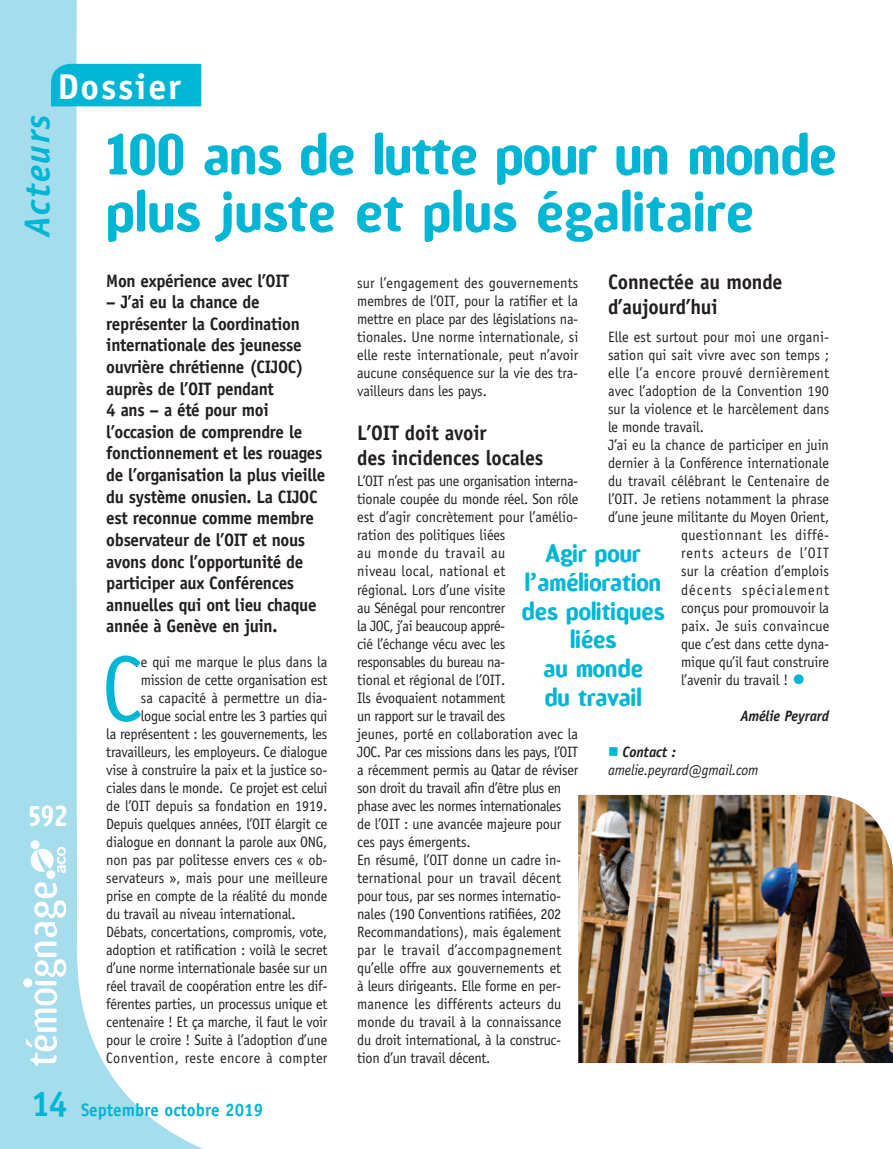
<style>
.page{position:relative;width:893px;height:1149px;background:#fff}
.page>*{position:absolute;margin:0;border:0;box-sizing:border-box;transform-origin:0 0}
.Texte_courant___lett{font:93px "Officina Sans";color:#00b6d4;scale:.95 1}
.Titre{font:700 54px/57px "Amoebia";letter-spacing:.01em;color:#00b6d4;scale:.95 1}
.t1{font:700 36px "Officina Sans";letter-spacing:.05em;color:#fff}
.t2{font:italic 700 36px "Officina Sans";color:#00b6d4}
.t3{font:700 36px "Officina Sans";color:#00b6d4;scale:.95 1}
.t4{font:700 27px "Amoebia";color:#fff;scale:.85 1}
.Exergue{font:700 24px/28.8px "Amoebia";color:#00b6d4;text-align:center;scale:.95 1}
.Intertitre{font:700 21px/25.2px "Officina Sans";letter-spacing:-.01em;color:#231f20;scale:.95 1}
.Chapo{font:700 18px/21.6px "Officina Sans";letter-spacing:-.02em;color:#231f20;scale:.95 1}
.t5{font:700 18px "Officina Sans";color:#00b6d4;scale:.95 1}
.Texte_courant{font:15px/18px "Officina Sans";letter-spacing:-.01em;color:#231f20;text-align:justify;scale:.95 1}
.Texte_courant___lett-2{font:15px "Officina Sans";letter-spacing:-.02em;color:#231f20;scale:.95 1}
.Texte_courant-2{font:15px "Officina Sans";letter-spacing:.01em;color:#231f20;scale:.95 1}
.Texte_courant___lett-3{font:15px "Officina Sans";color:#231f20;scale:.95 1}
.Signature{font:italic 15px "Officina Sans";letter-spacing:-.01em;color:#231f20;scale:.95 1}
.Signature-2{font:italic 700 15px "Officina Sans";letter-spacing:-.01em;color:#231f20;scale:.95 1}
.Texte_courant-3{font:15px "Officina Sans";letter-spacing:.03em;color:#231f20;scale:.95 1}
.Texte_courant-4{font:15px "Officina Sans";letter-spacing:.015em;color:#231f20;scale:.95 1}
.Texte_courant-5{font:15px "Officina Sans";letter-spacing:.06em;color:#231f20;scale:.95 1}
.Texte_courant-6{font:15px "Officina Sans";letter-spacing:.075em;color:#231f20;scale:.95 1}
.s1{font-size:27px;color:#00b6d4}
.s2{color:#00b6d4}
</style>
<div class="page">
<svg style="left:0;top:0;width:202px;height:1148px"></svg>
<svg style="left:26px;top:882px;width:40px;height:183px"></svg>
<div style="left:46px;top:869px;width:9px;height:9px;border:2px solid #fff;border-radius:50%"></div>
<div style="left:31px;top:840px;width:9px;height:8px;border:2px solid #fff;border-radius:50%"></div>
<div style="left:47px;top:870px;width:7px;height:7px;background:#fff;border-radius:50%"></div>
<div style="left:32px;top:841px;width:7px;height:7px;background:#fff;border-radius:50%"></div>
<svg style="left:31px;top:846px;width:35px;height:26px"></svg>
<div style="left:24px;top:978px;width:8px;height:8px;background:#fff;border-radius:50%"></div>
<div style="left:23px;top:978px;width:9px;height:9px;border:1px solid #fff;border-radius:50%"></div>
<div style="left:51px;top:64px;width:150px;height:42px;background:#00b6d4"></div>
<img style="left:578px;top:794px;width:315px;height:268px">
<p class="t1" style="left:57px;top:64px;width:125px">Dossier</p>
<p class="t2" style="left:16px;top:237px;width:124px;rotate:-90deg">Acteurs</p>
<p class="t4" style="left:29px;top:801px;width:46px">592</p>
<p class="t3" style="left:31px;top:1080px;width:40px">14</p>
<p class="Titre" style="left:106px;top:127px;width:770px">100 ans de lutte pour un monde plus juste et plus égalitaire</p>
<p class="Chapo" style="left:106px;top:269px;width:194px">Mon expérience avec l’OIT</p>
<p class="Chapo" style="left:106px;top:291px;width:232px">– J’ai eu la chance de représenter la Coordination internationale des jeunesse ouvrière chrétienne (CIJOC) auprès de l’OIT pendant<br>4 ans – a été pour moi l’occasion de comprendre le fonctionnement et les rouages de l’organisation la plus vieille du système onusien. La CIJOC est reconnue comme membre observateur de l’OIT et nous avons donc l’opportunité de participer aux Conférences annuelles qui ont lieu chaque année à Genève en juin.</p>
<p class="Texte_courant___lett" style="left:102px;top:634px;width:45px">C</p>
<p class="Texte_courant___lett-2" style="left:141px;top:652px;width:198px">e qui me marque le plus dans la</p>
<p class="Intertitre" style="left:608px;top:269px;width:185px">Connectée au monde d’aujourd’hui</p>
<p class="Texte_courant" style="left:608px;top:328px;width:234px">Elle est surtout pour moi une organi&shy;sation qui sait vivre avec son temps ; elle l’a encore prouvé dernièrement avec l’adoption de la Convention 190 sur la violence et le harcèlement dans le monde travail.</p>
<p class="Texte_courant" style="left:608px;top:436px;width:234px">J’ai eu la chance de participer en juin</p>
<p class="Texte_courant" style="left:608px;top:454px;width:234px">dernier à la Conférence internationale</p>
<p class="Texte_courant-2" style="left:608px;top:472px;width:234px">du travail célébrant le Centenaire de</p>
<p class="Texte_courant" style="left:608px;top:490px;width:234px">l’OIT. Je retiens notamment la phrase</p>
<p class="Texte_courant" style="left:608px;top:508px;width:234px">d’une jeune militante du Moyen Orient,</p>
<p class="Texte_courant-3" style="left:681px;top:526px;width:157px">questionnant les diffé-</p>
<p class="Texte_courant-5" style="left:681px;top:544px;width:157px">rents acteurs de l’OIT</p>
<p class="Texte_courant-2" style="left:681px;top:562px;width:157px">sur la création d’emplois</p>
<p class="Texte_courant-6" style="left:681px;top:580px;width:157px">décents spécialement</p>
<p class="Texte_courant" style="left:681px;top:598px;width:157px">conçus pour promouvoir la</p>
<p class="Texte_courant-4" style="left:681px;top:616px;width:157px">paix. Je suis convaincue</p>
<p class="Texte_courant" style="left:681px;top:634px;width:157px">que c’est dans cette dyna-</p>
<p class="Texte_courant" style="left:681px;top:652px;width:157px">mique qu’il faut construire</p>
<p class="Texte_courant" style="left:681px;top:670px;width:133px">l’avenir du travail ! <span class="s1">•</span></p>
<p class="Signature-2" style="left:740px;top:706px;width:95px">Amélie Peyrard</p>
<p class="Signature-2" style="left:608px;top:742px;width:73px"><span class="s2">■</span> Contact :</p>
<p class="Signature" style="left:608px;top:760px;width:160px">amelie.peyrard@gmail.com</p>
<p class="Texte_courant" style="left:357px;top:274px;width:234px">sur l’engagement des gouvernements membres de l’OIT, pour la ratifier et la mettre en place par des législations na&shy;tionales. Une norme internationale, si elle reste internationale, peut n’avoir aucune conséquence sur la vie des tra&shy;vailleurs dans les pays.</p>
<p class="Intertitre" style="left:357px;top:419px;width:138px">L’OIT doit avoir</p>
<p class="Intertitre" style="left:357px;top:444px;width:197px">des incidences locales</p>
<p class="Texte_courant" style="left:357px;top:472px;width:234px;text-align:left">L’OIT n’est pas une organisation interna&shy;tionale coupée du monde réel. Son rôle est d’agir concrètement pour l’amélio&shy;ration des politiques liées<br>au monde du travail au<br>niveau local, national et<br>régional. Lors d’une visite<br>au Sénégal pour rencontrer<br>la JOC, j’ai beaucoup appré-<br>cié l’échange vécu avec les<br>responsables du bureau na-<br>tional et régional de l’OIT.<br>Ils évoquaient notamment<br>un rapport sur le travail des<br>jeunes, porté en collaboration avec la<br>JOC. Par ces missions dans les pays, l’OIT a récemment permis au Qatar de réviser son droit du travail afin d’être plus en phase avec les normes internationales de l’OIT : une avancée majeure pour ces pays émergents.</p>
<p class="Texte_courant" style="left:357px;top:850px;width:217px">En résumé, l’OIT donne un cadre in&shy;ternational pour un travail décent pour tous, par ses normes internatio&shy;nales (190 Conventions ratifiées, 202<br>Recommandations), mais également par le travail d’accompagnement qu’elle offre aux gouvernements et à leurs dirigeants. Elle forme en per&shy;manence les différents acteurs du monde du travail à la connaissance du droit international, à la construc&shy;tion d’un travail décent.</p>
<p class="Exergue" style="left:522px;top:539px;width:151px">Agir pour l’amélioration des politiques liées</p>
<p class="Exergue" style="left:543px;top:654px;width:106px">au monde</p>
<p class="Exergue" style="left:545px;top:683px;width:104px">du travail</p>
<p class="Texte_courant___lett-2" style="left:141px;top:670px;width:198px">mission de cette organisation est</p>
<p class="Texte_courant___lett-3" style="left:141px;top:688px;width:198px">sa capacité à permettre un dia-</p>
<p class="Texte_courant___lett-2" style="left:141px;top:706px;width:198px">logue social entre les 3 parties qui</p>
<p class="Texte_courant___lett-2" style="left:106px;top:724px;width:234px">la représentent : les gouvernements, les</p>
<p class="Texte_courant___lett-2" style="left:106px;top:742px;width:234px">travailleurs, les employeurs. Ce dialogue</p>
<p class="Texte_courant___lett-2" style="left:106px;top:760px;width:234px">vise à construire la paix et la justice so-</p>
<p class="Texte_courant___lett-2" style="left:106px;top:778px;width:234px">ciales dans le monde. Ce projet est celui</p>
<p class="Texte_courant___lett-2" style="left:106px;top:796px;width:234px">de l’OIT depuis sa fondation en 1919.</p>
<p class="Texte_courant___lett-2" style="left:106px;top:814px;width:234px">Depuis quelques années, l’OIT élargit ce</p>
<p class="Texte_courant___lett-2" style="left:106px;top:832px;width:234px">dialogue en donnant la parole aux ONG,</p>
<p class="Texte_courant___lett-2" style="left:106px;top:850px;width:234px">non pas par politesse envers ces « ob-</p>
<p class="Texte_courant___lett-2" style="left:106px;top:868px;width:234px">servateurs », mais pour une meilleure</p>
<p class="Texte_courant___lett-2" style="left:106px;top:886px;width:234px">prise en compte de la réalité du monde</p>
<p class="Texte_courant___lett-2" style="left:106px;top:904px;width:201px">du travail au niveau international.</p>
<p class="Texte_courant" style="left:106px;top:922px;width:234px">Débats, concertations, compromis, vote, adoption et ratification : voilà le secret d’une norme internationale basée sur un réel travail de coopération entre les dif&shy;férentes parties, un processus unique et centenaire ! Et ça marche, il faut le voir pour le croire ! Suite à l’adoption d’une Convention, reste encore à compter</p>
<p class="t5" style="left:81px;top:1098px;width:193px">Septembre octobre 2019</p>
</div>
